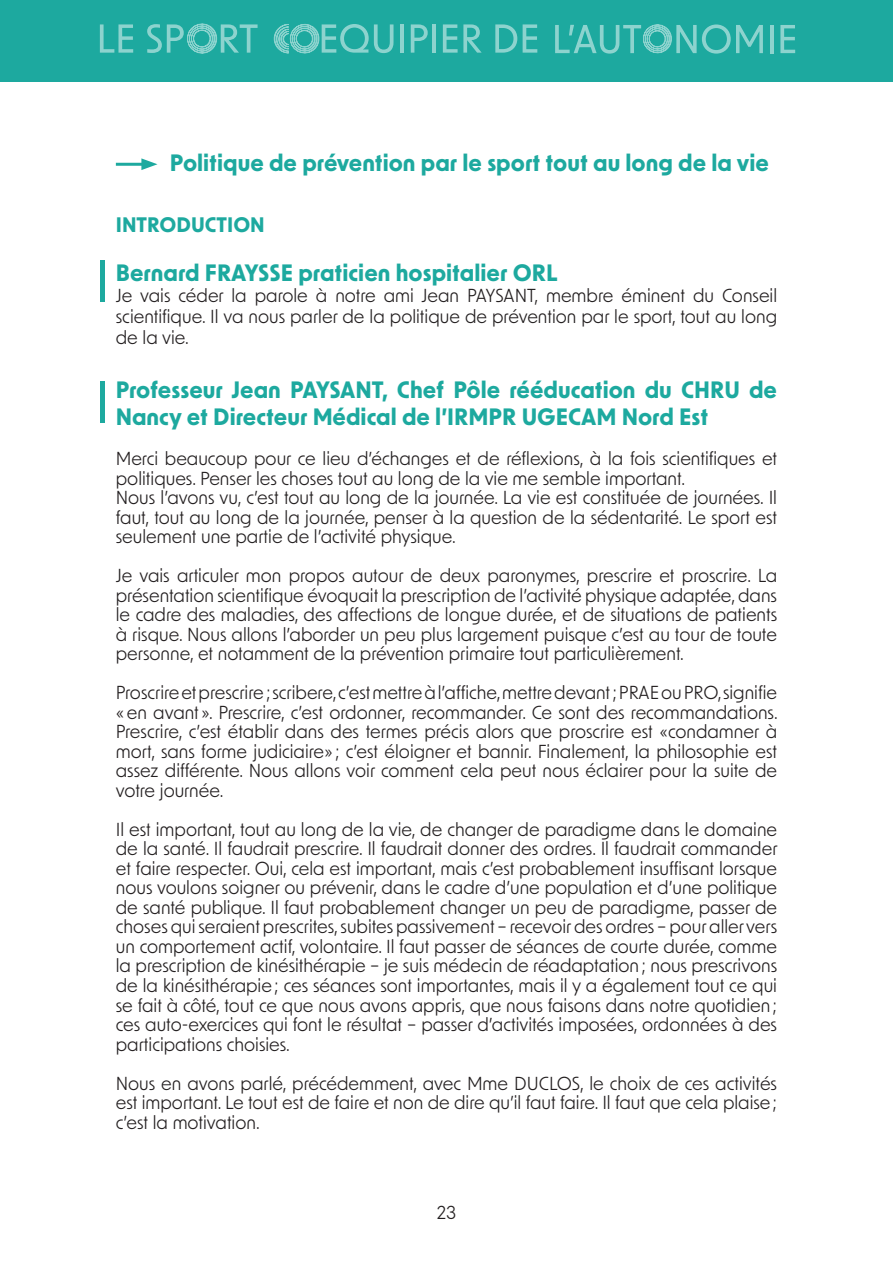
<style>
.page{position:relative;width:893px;height:1263px;background:#fff}
.page>*{position:absolute;margin:0;border:0;box-sizing:border-box;transform-origin:0 0}
.t1{font:700 22.5px/27px "New Order";color:#1da99f}
.t2{font:700 19.95px "New Order";color:#1da99f}
.t3{font:18px/19.5px "New Order";color:#231f20;text-align:justify}
</style>
<div class="page">
<div style="left:0;top:0;width:893px;height:81px;background:#1da99f"></div>
<svg style="left:100px;top:24px;width:33px;height:29px"></svg>
<hr style="left:770px;top:25px;width:3px;height:28px;background:#fff">
<svg style="left:780px;top:25px;width:15px;height:28px"></svg>
<svg style="left:147px;top:23px;width:111px;height:31px"></svg>
<svg style="left:523px;top:24px;width:14px;height:29px"></svg>
<svg style="left:274px;top:24px;width:243px;height:58px"></svg>
<svg style="left:555px;top:24px;width:208px;height:30px"></svg>
<hr style="left:116px;top:163px;width:31px;height:3px;background:#1da99f">
<svg style="left:141px;top:158px;width:16px;height:12px"></svg>
<div style="left:100px;top:260px;width:5px;height:42px;background:#1da99f"></div>
<div style="left:100px;top:381px;width:5px;height:41px;background:#1da99f"></div>
<p class="t1" style="left:170px;top:148px;width:601px">Politique de prévention par le sport tout au long de la vie</p>
<p class="t2" style="left:116px;top:212px;width:150px">INTRODUCTION</p>
<p class="t1" style="left:116px;top:258px;width:443px">Bernard FRAYSSE praticien hospitalier ORL</p>
<p class="t3" style="left:116px;top:284px;width:663px;line-height:21px">Je vais céder la parole à notre ami Jean PAYSANT, membre éminent du Conseil scientifique. Il va nous parler de la politique de prévention par le sport, tout au long de la vie.</p>
<p class="t1" style="left:116px;top:375px;width:663px">Professeur Jean PAYSANT, Chef Pôle rééducation du CHRU de<br>Nancy et Directeur Médical de l’IRMPR UGECAM Nord Est</p>
<p class="t3" style="left:116px;top:448px;width:663px;text-align:left">Merci beaucoup pour ce lieu d’échanges et de réflexions, à la fois scientifiques et politiques. Penser les choses tout au long de la vie me semble important.<br>Nous l’avons vu, c’est tout au long de la journée. La vie est constituée de journées. Il faut, tout au long de la journée, penser à la question de la sédentarité. Le sport est seulement une partie de l’activité physique.</p>
<p class="t3" style="left:116px;top:565px;width:663px">Je vais articuler mon propos autour de deux paronymes, prescrire et proscrire. La présentation scientifique évoquait la prescription de l’activité physique adaptée, dans le cadre des maladies, des affections de longue durée, et de situations de patients à risque. Nous allons l’aborder un peu plus largement puisque c’est au tour de toute personne, et notamment de la prévention primaire tout particulièrement.</p>
<p class="t3" style="left:116px;top:682px;width:663px">Proscrire et prescrire; scribere, c’est mettre à l’affiche, mettre devant; PRAE ou PRO, signifie «en avant ». Prescrire, c’est ordonner, recommander. Ce sont des recommandations.<br>Prescrire, c’est établir dans des termes précis alors que proscrire est «condamner à mort, sans forme judiciaire» ; c’est éloigner et bannir. Finalement, la philosophie est assez différente. Nous allons voir comment cela peut nous éclairer pour la suite de votre journée.</p>
<p class="t3" style="left:116px;top:819px;width:663px">Il est important, tout au long de la vie, de changer de paradigme dans le domaine de la santé. Il faudrait prescrire. Il faudrait donner des ordres. Il faudrait commander et faire respecter. Oui, cela est important, mais c’est probablement insuffisant lorsque nous voulons soigner ou prévenir, dans le cadre d’une population et d’une politique de santé publique. Il faut probablement changer un peu de paradigme, passer de choses qui seraient prescrites, subites passivement – recevoir des ordres – pour aller vers un comportement actif, volontaire. Il faut passer de séances de courte durée, comme la prescription de kinésithérapie – je suis médecin de réadaptation; nous prescrivons de la kinésithérapie; ces séances sont importantes, mais il y a également tout ce qui se fait à côté, tout ce que nous avons appris, que nous faisons dans notre quotidien; ces auto-exercices qui font le résultat – passer d’activités imposées, ordonnées à des participations choisies.</p>
<p class="t3" style="left:116px;top:1072px;width:663px">Nous en avons parlé, précédemment, avec Mme DUCLOS, le choix de ces activités est important. Le tout est de faire et non de dire qu’il faut faire. Il faut que cela plaise; c’est la motivation.</p>
<p class="t3" style="left:437px;top:1202px;width:21px">23</p>
</div>
